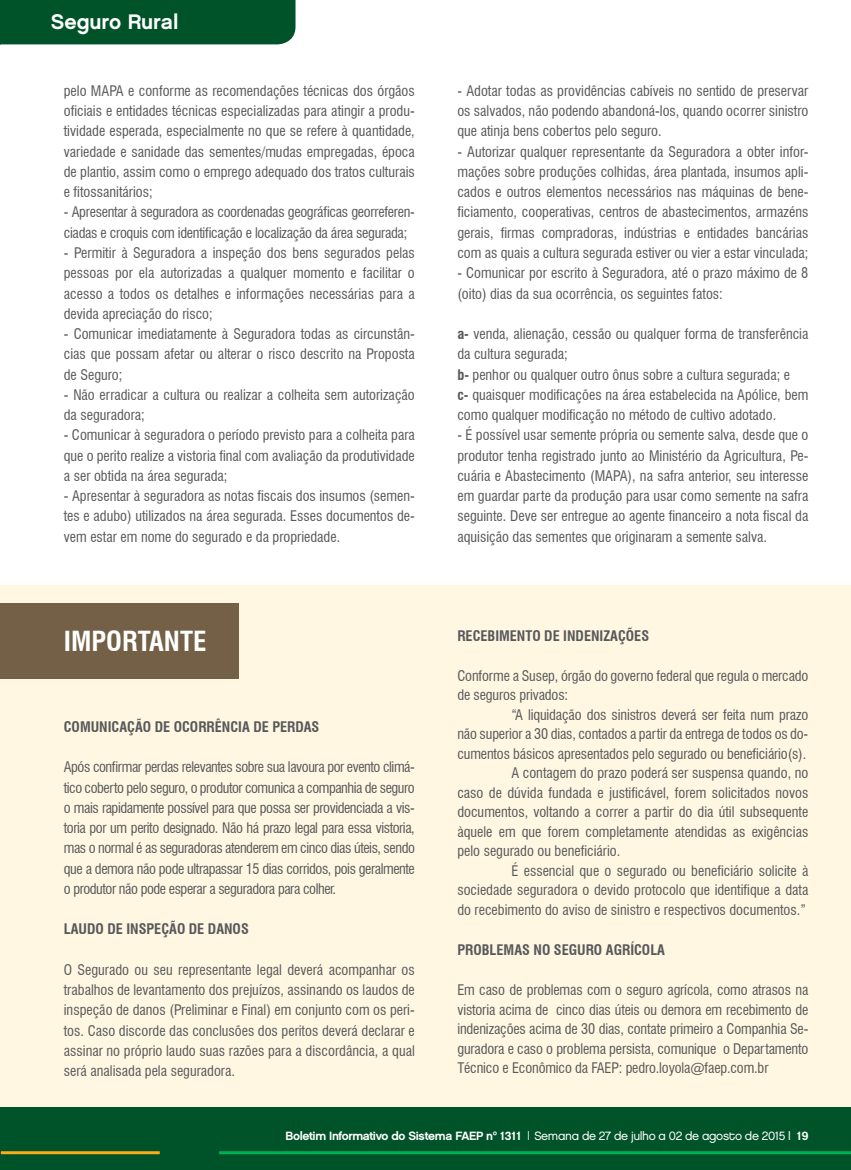
<style>
.page{position:relative;width:851px;height:1170px;background:#fff}
.page>*{position:absolute;margin:0;border:0;box-sizing:border-box;transform-origin:0 0}
.t1{font:700 condensed 27px "Swiss 721 BT";color:#fff}
.t2{font:21px "Chalet New York Nineteen Sixty";color:#fff}
.t3{font:condensed 14.25px/20.2px "Swiss 721 BT";color:#58585b;text-align:justify}
.t4{font:condensed 14.25px/20.2px "Swiss 721 BT";letter-spacing:-.02em;color:#58585b}
.t5{font:700 condensed 14.25px "Swiss 721 BT";color:#58585b}
.t6{font:12px "Chalet New York Nineteen Sixty";letter-spacing:-.03em;color:#fff}
.s1{font-weight:700}
.s2{font-family:"Chalet London Nineteen Eighty"}
</style>
<div class="page">
<div style="left:0;top:1106px;width:850px;height:63px;background:#005229"></div>
<hr style="left:1px;top:1151px;width:159px;height:3px;background:#fbac17">
<hr style="left:219px;top:1151px;width:631px;height:3px;background:#00b055">
<div style="left:0;top:585px;width:850px;height:521px;background:#fff7e1"></div>
<div style="left:0;top:0;width:295px;height:44px;background:#005229"></div>
<div style="left:0;top:603px;width:238px;height:75px;background:#736047"></div>
<h2 class="t2" style="left:51px;top:9px;width:129px">Seguro Rural</h2>
<p class="t3" style="left:64px;top:81px;width:352px">pelo MAPA e conforme as recomendações técnicas dos órgãos oficiais e entidades técnicas especializadas para atingir a produ&shy;tividade esperada, especialmente no que se refere à quantidade, variedade e sanidade das sementes/mudas empregadas, época de plantio, assim como o emprego adequado dos tratos culturais e fitossanitários;</p>
<p class="t4" style="left:64px;top:202px;width:352px">- Apresentar à seguradora as coordenadas geográficas georreferen&shy;ciadas e croquis com identificação e localização da área segurada;</p>
<p class="t3" style="left:64px;top:243px;width:352px">- Permitir à Seguradora a inspeção dos bens segurados pelas pessoas por ela autorizadas a qualquer momento e facilitar o acesso a todos os detalhes e informações necessárias para a devida apreciação do risco;</p>
<p class="t3" style="left:64px;top:324px;width:352px">- Comunicar imediatamente à Seguradora todas as circunstân&shy;cias que possam afetar ou alterar o risco descrito na Proposta de Seguro;</p>
<p class="t3" style="left:64px;top:384px;width:352px">- Não erradicar a cultura ou realizar a colheita sem autorização da seguradora;</p>
<p class="t3" style="left:64px;top:425px;width:352px">- Comunicar à seguradora o período previsto para a colheita para que o perito realize a vistoria final com avaliação da produtividade a ser obtida na área segurada;</p>
<p class="t3" style="left:64px;top:486px;width:352px">- Apresentar à seguradora as notas fiscais dos insumos (semen&shy;tes e adubo) utilizados na área segurada. Esses documentos de&shy;vem estar em nome do segurado e da propriedade.</p>
<h1 class="t1" style="left:64px;top:624px;width:144px">IMPORTANTE</h1>
<p class="t5" style="left:64px;top:718px;width:257px">COMUNICAÇÃO DE OCORRÊNCIA DE PERDAS</p>
<p class="t3" style="left:64px;top:757px;width:352px">Após confirmar perdas relevantes sobre sua lavoura por evento climá&shy;tico coberto pelo seguro, o produtor comunica a companhia de seguro o mais rapidamente possível para que possa ser providenciada a vis&shy;toria por um perito designado. Não há prazo legal para essa vistoria, mas o normal é as seguradoras atenderem em cinco dias úteis, sendo que a demora não pode ultrapassar 15 dias corridos, pois geralmente o produtor não pode esperar a seguradora para colher.</p>
<p class="t5" style="left:64px;top:920px;width:186px">LAUDO DE INSPEÇÃO DE DANOS</p>
<p class="t3" style="left:64px;top:959px;width:352px">O Segurado ou seu representante legal deverá acompanhar os trabalhos de levantamento dos prejuízos, assinando os laudos de inspeção de danos (Preliminar e Final) em conjunto com os peri&shy;tos. Caso discorde das conclusões dos peritos deverá declarar e assinar no próprio laudo suas razões para a discordância, a qual será analisada pela seguradora.</p>
<p class="t3" style="left:457px;top:81px;width:352px">- Adotar todas as providências cabíveis no sentido de preservar os salvados, não podendo abandoná-los, quando ocorrer sinistro que atinja bens cobertos pelo seguro.</p>
<p class="t3" style="left:457px;top:141px;width:352px">- Autorizar qualquer representante da Seguradora a obter infor&shy;mações sobre produções colhidas, área plantada, insumos apli&shy;cados e outros elementos necessários nas máquinas de bene&shy;ficiamento, cooperativas, centros de abastecimentos, armazéns gerais, firmas compradoras, indústrias e entidades bancárias com as quais a cultura segurada estiver ou vier a estar vinculada;</p>
<p class="t3" style="left:457px;top:263px;width:352px">- Comunicar por escrito à Seguradora, até o prazo máximo de 8 (oito) dias da sua ocorrência, os seguintes fatos:</p>
<p class="t3" style="left:457px;top:324px;width:352px;text-align:left"><span class="s1">a-</span> venda, alienação, cessão ou qualquer forma de transferência da cultura segurada;<br><span class="s1">b-</span> penhor ou qualquer outro ônus sobre a cultura segurada; e<br><span class="s1">c-</span> quaisquer modificações na área estabelecida na Apólice, bem como qualquer modificação no método de cultivo adotado.</p>
<p class="t3" style="left:457px;top:425px;width:352px">- É possível usar semente própria ou semente salva, desde que o produtor tenha registrado junto ao Ministério da Agricultura, Pe&shy;cuária e Abastecimento (MAPA), na safra anterior, seu interesse em guardar parte da produção para usar como semente na safra seguinte. Deve ser entregue ao agente financeiro a nota fiscal da aquisição das sementes que originaram a semente salva.</p>
<p class="t5" style="left:457px;top:627px;width:193px">RECEBIMENTO DE INDENIZAÇÕES</p>
<p class="t3" style="left:457px;top:666px;width:352px;line-height:19.5px">Conforme a Susep, órgão do governo federal que regula o mercado de seguros privados:</p>
<p class="t3" style="left:511px;top:704px;width:298px">“A liquidação dos sinistros deverá ser feita num prazo</p>
<p class="t3" style="left:457px;top:724px;width:352px">não superior a 30 dias, contados a partir da entrega de todos os do-</p>
<p class="t3" style="left:457px;top:743px;width:350px">cumentos básicos apresentados pelo segurado ou beneficiário(s).</p>
<p class="t3" style="left:511px;top:763px;width:298px">A contagem do prazo poderá ser suspensa quando, no</p>
<p class="t3" style="left:457px;top:782px;width:352px">caso de dúvida fundada e justificável, forem solicitados novos</p>
<p class="t3" style="left:457px;top:802px;width:352px">documentos, voltando a correr a partir do dia útil subsequente</p>
<p class="t3" style="left:457px;top:821px;width:352px">àquele em que forem completamente atendidas as exigências</p>
<p class="t3" style="left:457px;top:841px;width:164px">pelo segurado ou beneficiário.</p>
<p class="t3" style="left:511px;top:860px;width:298px">É essencial que o segurado ou beneficiário solicite à</p>
<p class="t3" style="left:457px;top:880px;width:352px">sociedade seguradora o devido protocolo que identifique a data</p>
<p class="t3" style="left:457px;top:899px;width:350px">do recebimento do aviso de sinistro e respectivos documentos.”</p>
<p class="t5" style="left:457px;top:941px;width:209px">PROBLEMAS NO SEGURO AGRÍCOLA</p>
<p class="t3" style="left:457px;top:980px;width:352px;line-height:19.5px">Em caso de problemas com o seguro agrícola, como atrasos na vistoria acima de cinco dias úteis ou demora em recebimento de indenizações acima de 30 dias, contate primeiro a Companhia Se&shy;guradora e caso o problema persista, comunique o Departamento Técnico e Econômico da FAEP: pedro.loyola@faep.com.br</p>
<p class="t6" style="left:285px;top:1128px;width:524px">Boletim Informativo do Sistema FAEP nº 1311 | <span class="s2">Semana de 27 de julho a 02 de agosto de 2015 |</span> 19</p>
</div>
